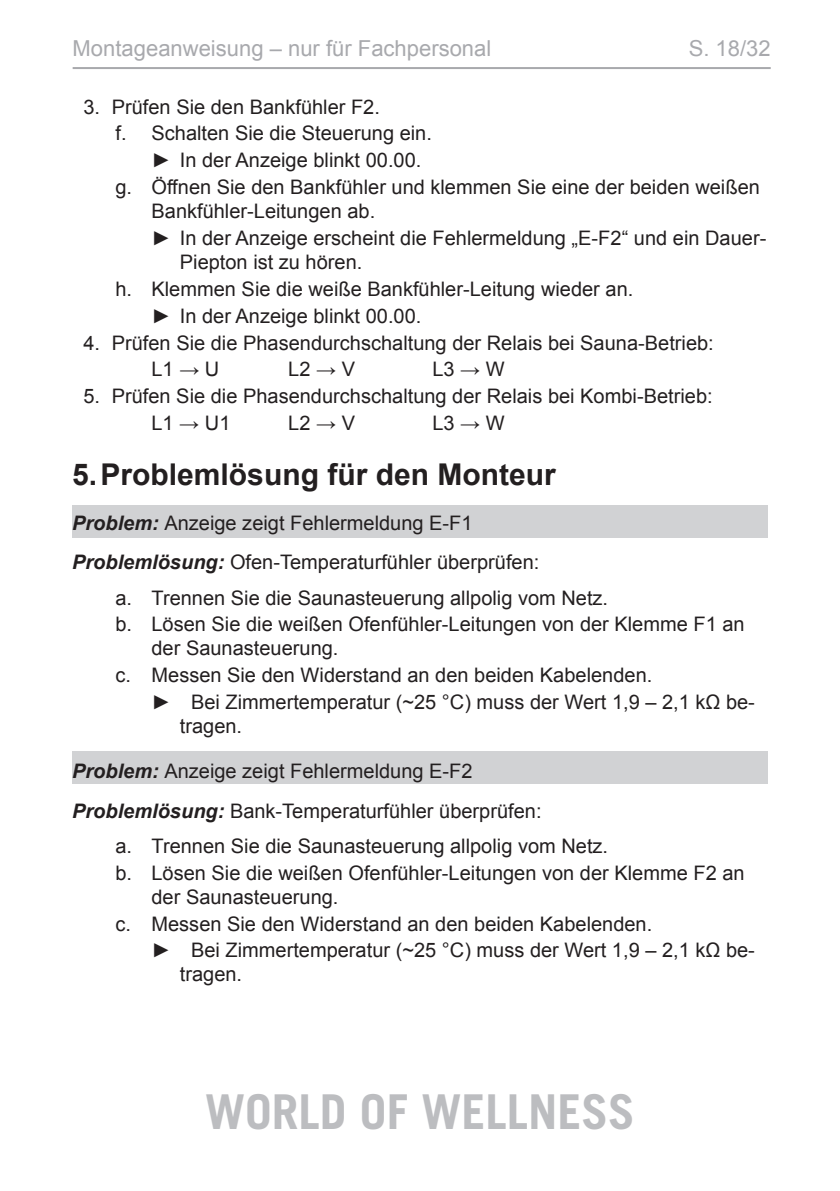
<style>
.page{position:relative;width:840px;height:1191px;background:#fff}
.page>*{position:absolute;margin:0;border:0;box-sizing:border-box;transform-origin:0 0}
.t1{font:700 48px "Trade Gothic LT";color:#bcbdc0}
.t2{font:700 30px "Arial";color:#231f20}
.t3{font:22px "Arial";color:#a8a9ad}
.t4{font:20px/26.8px "Arial";color:#231f20}
.s1{font-weight:700;font-style:italic}
</style>
<div class="page">
<hr style="left:73px;top:67px;width:697px;height:2px;background:#a8a9ad">
<div style="left:72px;top:751px;width:695px;height:33px;background:#d1d2d4"></div>
<div style="left:72px;top:505px;width:695px;height:33px;background:#d1d2d4"></div>
<p class="t3" style="left:73px;top:33px;width:420px">Montageanweisung – nur für Fachpersonal</p>
<p class="t3" style="left:688px;top:33px;width:83px">S. 18/32</p>
<p class="t4" style="left:83px;top:93px;width:298px">3. Prüfen Sie den Bankfühler F2.</p>
<p class="t4" style="left:115px;top:120px;width:318px">f. Schalten Sie die Steuerung ein.</p>
<p class="t4" style="left:151px;top:147px;width:271px">► In der Anzeige blinkt 00.00.</p>
<p class="t4" style="left:115px;top:174px;width:645px">g. Öffnen Sie den Bankfühler und klemmen Sie eine der beiden weißen</p>
<p class="t4" style="left:151px;top:198px;width:616px">Bankfühler-Leitungen ab.<br>► In der Anzeige erscheint die Fehlermeldung „E-F2“ und ein Dauer-</p>
<p class="t4" style="left:180px;top:248px;width:184px">Piepton ist zu hören.</p>
<p class="t4" style="left:115px;top:275px;width:519px">h. Klemmen Sie die weiße Bankfühler-Leitung wieder an.</p>
<p class="t4" style="left:151px;top:302px;width:271px">► In der Anzeige blinkt 00.00.</p>
<p class="t4" style="left:151px;top:329px;width:563px;text-indent:-68px">4. Prüfen Sie die Phasendurchschaltung der Relais bei Sauna-Betrieb:<br>L1 → U</p>
<p class="t4" style="left:288px;top:356px;width:68px">L2 → V</p>
<p class="t4" style="left:432px;top:356px;width:74px">L3 → W</p>
<p class="t4" style="left:151px;top:383px;width:562px;text-indent:-68px">5. Prüfen Sie die Phasendurchschaltung der Relais bei Kombi-Betrieb:<br>L1 → U1</p>
<p class="t4" style="left:288px;top:409px;width:68px">L2 → V</p>
<p class="t4" style="left:432px;top:409px;width:74px">L3 → W</p>
<h2 class="t2" style="left:72px;top:453px;width:485px">5.Problemlösung für den Monteur</h2>
<p class="t4" style="left:72px;top:503px;width:468px;line-height:39.4px"><span class="s1">Problem:</span> Anzeige zeigt Fehlermeldung E-F1<br><span class="s1">Problemlösung:</span> Ofen-Temperaturfühler überprüfen:</p>
<p class="t4" style="left:115px;top:584px;width:630px">a. Trennen Sie die Saunasteuerung allpolig vom Netz.<br>b. Lösen Sie die weißen Ofenfühler-Leitungen von der Klemme F1 an</p>
<p class="t4" style="left:151px;top:635px;width:188px">der Saunasteuerung.</p>
<p class="t4" style="left:115px;top:662px;width:538px">c. Messen Sie den Widerstand an den beiden Kabelenden.</p>
<p class="t4" style="left:151px;top:688px;width:604px">► Bei Zimmertemperatur (~25 °C) muss der Wert 1,9 – 2,1 kΩ be-</p>
<p class="t4" style="left:180px;top:712px;width:64px">tragen.</p>
<p class="t4" style="left:72px;top:751px;width:471px;line-height:39.4px"><span class="s1">Problem:</span> Anzeige zeigt Fehlermeldung E-F2<br><span class="s1">Problemlösung:</span> Bank-Temperaturfühler überprüfen:</p>
<p class="t4" style="left:115px;top:832px;width:630px">a. Trennen Sie die Saunasteuerung allpolig vom Netz.<br>b. Lösen Sie die weißen Ofenfühler-Leitungen von der Klemme F2 an</p>
<p class="t4" style="left:151px;top:883px;width:188px">der Saunasteuerung.</p>
<p class="t4" style="left:115px;top:910px;width:538px">c. Messen Sie den Widerstand an den beiden Kabelenden.</p>
<p class="t4" style="left:151px;top:937px;width:604px">► Bei Zimmertemperatur (~25 °C) muss der Wert 1,9 – 2,1 kΩ be-</p>
<p class="t4" style="left:180px;top:961px;width:64px">tragen.</p>
<h1 class="t1" style="left:205px;top:1082px;width:431px">WORLD OF WELLNESS</h1>
</div>
